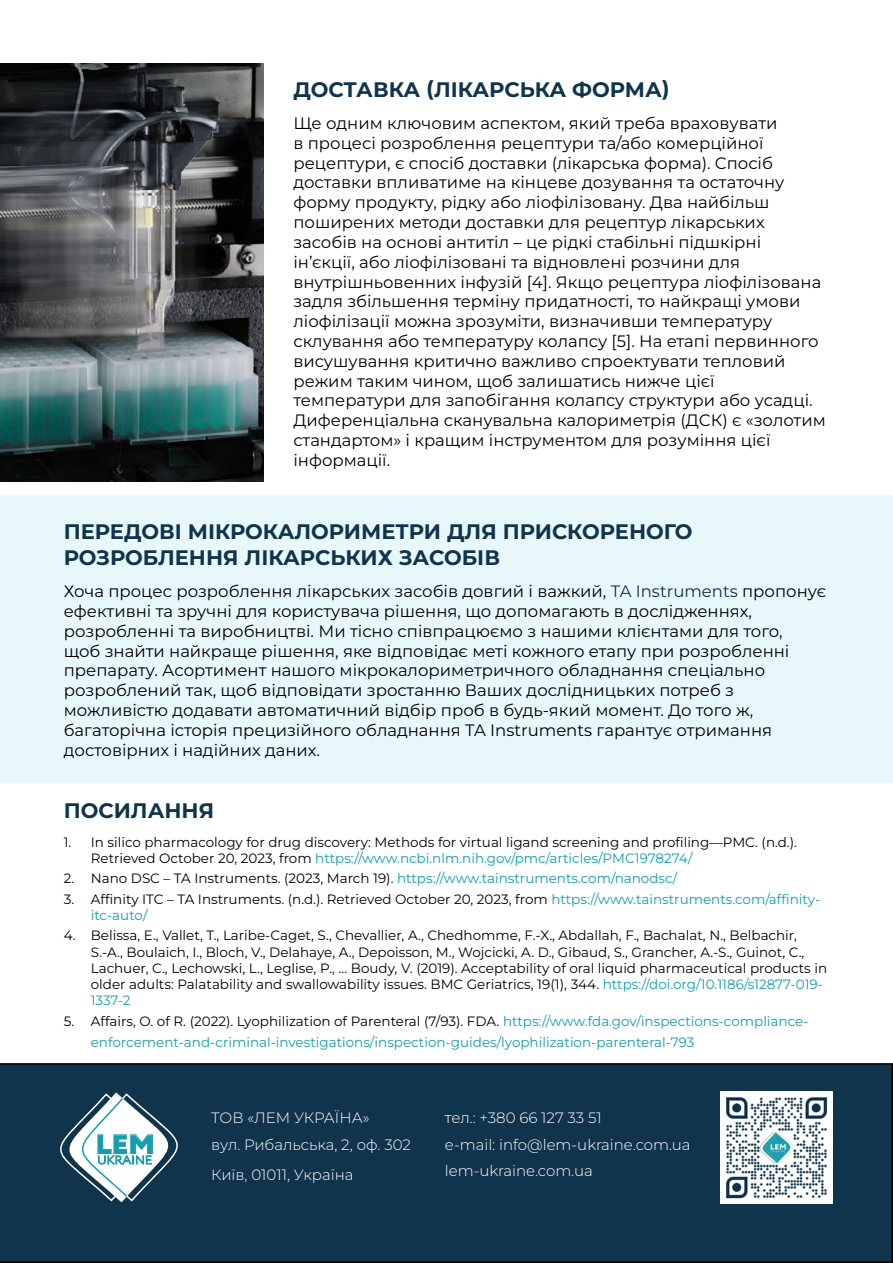
<style>
.page{position:relative;width:893px;height:1263px;background:#fff}
.page>*{position:absolute;margin:0;border:0;box-sizing:border-box;transform-origin:0 0}
.t1{font:800 26.7px "Circe";color:#149dac;scale:1.1 1}
.t2{font:700 21px/25.2px "Montserrat";color:#10344b}
.t3{font:16.5px/19.8px "Montserrat";color:#000}
.t4{font:300 15px/26.5px "Montserrat";color:#fff}
.t5{font:13.5px/16.2px "Montserrat";color:#000}
.t6{font:13.5px/21.6px "Montserrat";color:#149dac}
.t7{font:300 11.7px "Circe";color:#149dac;scale:1.07 1}
.s1{color:#10344b}
.s2{color:#149dac}
.s3{color:#000}
</style>
<div class="page">
<div style="left:0;top:495px;width:893px;height:287px;background:#e8f7fa"></div>
<div style="left:0;top:1063px;width:893px;height:200px;background:#10344b"></div>
<svg style="left:44px;top:1092px;width:150px;height:110px"></svg>
<img style="left:720px;top:1091px;width:112px;height:112px">
<img style="left:0;top:64px;width:264px;height:418px">
<p class="t2" style="left:293px;top:75px;width:378px">ДОСТАВКА (ЛІКАРСЬКА ФОРМА)</p>
<p class="t3" style="left:293px;top:113px;width:534px">Ще одним ключовим аспектом, який треба враховувати<br>в процесі розроблення рецептури та/або комерційної рецептури, є спосіб доставки (лікарська форма). Спосіб доставки впливатиме на кінцеве дозування та остаточну форму продукту, рідку або ліофілізовану. Два найбільш поширених методи доставки для рецептур лікарських засобів на основі антитіл – це рідкі стабільні підшкірні ін’єкції, або ліофілізовані та відновлені розчини для внутрішньовенних інфузій [4]. Якщо рецептура ліофілізована задля збільшення терміну придатності, то найкращі умови ліофілізації можна зрозуміти, визначивши температуру склування або температуру колапсу [5]. На етапі первинного висушування критично важливо спроектувати тепловий режим таким чином, щоб залишатись нижче цієї температури для запобігання колапсу структури або усадці.<br>Диференціальна сканувальна калориметрія (ДСК) є «золотим стандартом» і кращим інструментом для розуміння цієї інформації.</p>
<p class="t2" style="left:64px;top:518px;width:630px">ПЕРЕДОВІ МІКРОКАЛОРИМЕТРИ ДЛЯ ПРИСКОРЕНОГО<br>РОЗРОБЛЕННЯ ЛІКАРСЬКИХ ЗАСОБІВ</p>
<p class="t3" style="left:64px;top:581px;width:764px">Хоча процес розроблення лікарських засобів довгий і важкий, <span class="s1">TA Instruments</span> пропонує ефективні та зручні для користувача рішення, що допомагають в дослідженнях, розробленні та виробництві. Ми тісно співпрацюємо з нашими клієнтами для того,<br>щоб знайти найкраще рішення, яке відповідає меті кожного етапу при розробленні препарату. Асортимент нашого мікрокалориметричного обладнання спеціально розроблений так, щоб відповідати зростанню Ваших дослідницьких потреб з можливістю додавати автоматичний відбір проб в будь-який момент. До того ж, багаторічна історія прецизійного обладнання TA Instruments гарантує отримання достовірних і надійних даних.</p>
<p class="t2" style="left:64px;top:796px;width:152px">ПОСИЛАННЯ</p>
<p class="t5" style="left:91px;top:833px;width:708px;text-indent:-27px">1. In silico pharmacology for drug discovery: Methods for virtual ligand screening and profiling—PMC. (n.d.).<br>Retrieved October 20, 2023, from <span class="s2">https://www.ncbi.nlm.nih.gov/pmc/articles/PMC1978274/</span></p>
<p class="t5" style="left:64px;top:870px;width:615px">2. Nano DSC – TA Instruments. (2023, March 19). <span class="s2">https://www.tainstruments.com/nanodsc/</span></p>
<p class="t5" style="left:91px;top:890px;width:731px;text-indent:-27px">3. Affinity ITC – TA Instruments. (n.d.). Retrieved October 20, 2023, from <span class="s2">https://www.tainstruments.com/affinity&shy;itc-auto/</span></p>
<p class="t5" style="left:91px;top:927px;width:738px;text-indent:-27px">4. Belissa, E., Vallet, T., Laribe-Caget, S., Chevallier, A., Chedhomme, F.-X., Abdallah, F., Bachalat, N., Belbachir, S.-A., Boulaich, I., Bloch, V., Delahaye, A., Depoisson, M., Wojcicki, A. D., Gibaud, S., Grancher, A.-S., Guinot, C., Lachuer, C., Lechowski, L., Leglise, P., … Boudy, V. (2019). Acceptability of oral liquid pharmaceutical products in older adults: Palatability and swallowability issues. BMC Geriatrics, 19(1), 344. <span class="s2">https://doi.org/10.1186/s12877-019- 1337-2</span></p>
<p class="t6" style="left:91px;top:1009px;width:719px;text-indent:-27px"><span class="s3">5. Affairs, O. of R. (2022). Lyophilization of Parenteral (7/93). FDA.</span> https://www.fda.gov/inspections-compliance&shy;enforcement-and-criminal-investigations/inspection-guides/lyophilization-parenteral-793</p>
<h1 class="t1" style="left:95px;top:1126px;width:56px">LEM</h1>
<p class="t7" style="left:97px;top:1152px;width:53px">UKRAINE</p>
<p class="t4" style="left:211px;top:1104px;width:201px">ТОВ «ЛЕМ УКРАЇНА»<br>вул. Рибальська, 2, оф. 302</p>
<p class="t4" style="left:211px;top:1161px;width:144px">Київ, 01011, Україна</p>
<p class="t4" style="left:445px;top:1104px;width:247px">тел.: +380 66 127 33 51<br>e-mail: info@lem-ukraine.com.ua lem-ukraine.com.ua</p>
</div>
